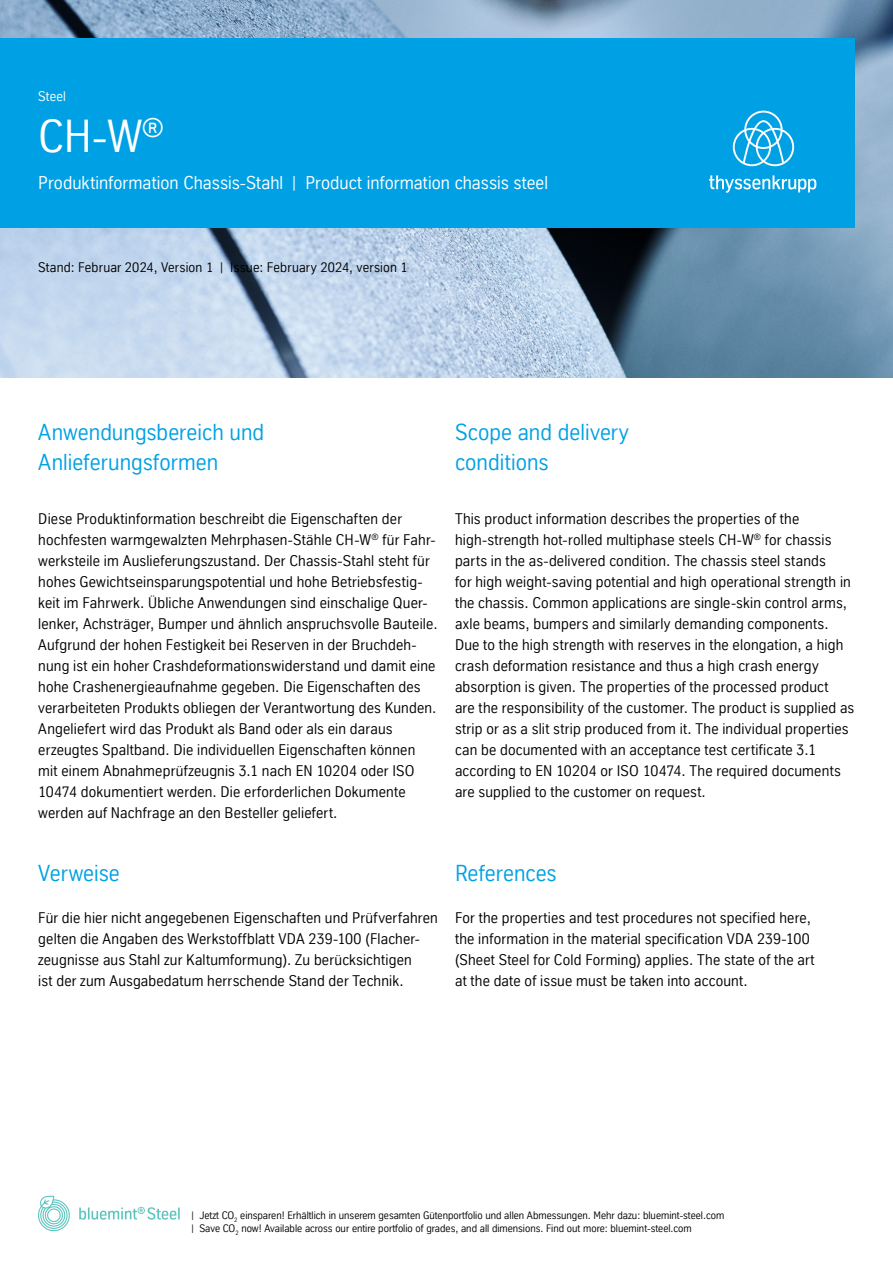
<style>
.page{position:relative;width:893px;height:1263px;background:#fff}
.page>*{position:absolute;margin:0;border:0;box-sizing:border-box;transform-origin:0 0}
.t1{font:45px "TK Type";color:#fff}
.t2{font:22.5px/30px "TK Type";letter-spacing:.005em;color:#00a1e4}
.t3{font:18px "TK Type";letter-spacing:.005em;color:#fff}
.t4{font:15px/21px "TK Type";letter-spacing:.015em;color:#000}
.t5{font:13.5px "TK Type";letter-spacing:.015em;color:#000}
.t6{font:13.5px "TK Type";letter-spacing:.015em;color:#fff}
.t7{font:10.5px/12.6px "TK Type";color:#000}
</style>
<div class="page">
<img style="left:0;top:0;width:893px;height:377px">
<div style="left:0;top:38px;width:855px;height:189px;background:#00a1e4"></div>
<svg style="left:733px;top:111px;width:61px;height:55px"></svg>
<svg style="left:709px;top:175px;width:107px;height:18px"></svg>
<svg style="left:38px;top:1195px;width:142px;height:37px"></svg>
<p class="t6" style="left:38px;top:89px;width:29px">Steel</p>
<h1 class="t1" style="left:38px;top:111px;width:127px">CH-W<sup>®</sup></h1>
<p class="t3" style="left:38px;top:173px;width:511px">Produktinformation Chassis-Stahl | Product information chassis steel</p>
<p class="t5" style="left:38px;top:260px;width:371px">Stand: Februar 2024, Version 1 | Issue: February 2024, version 1</p>
<h2 class="t2" style="left:38px;top:417px;width:227px">Anwendungsbereich und<br>Anlieferungsformen</h2>
<p class="t4" style="left:38px;top:508px;width:401px">Diese Produktinformation beschreibt die Eigenschaften der hochfesten warmgewalzten Mehrphasen-Stähle CH-W<sup>®</sup> für Fahr&shy;werksteile im Auslieferungszustand. Der Chassis-Stahl steht für hohes Gewichtseinsparungspotential und hohe Betriebsfestig&shy;keit im Fahrwerk. Übliche Anwendungen sind einschalige Quer&shy;lenker, Achsträger, Bumper und ähnlich anspruchsvolle Bauteile.<br>Aufgrund der hohen Festigkeit bei Reserven in der Bruchdeh&shy;nung ist ein hoher Crashdeformationswiderstand und damit eine hohe Crashenergieaufnahme gegeben. Die Eigenschaften des verarbeiteten Produkts obliegen der Verantwortung des Kunden.<br>Angeliefert wird das Produkt als Band oder als ein daraus erzeugtes Spaltband. Die individuellen Eigenschaften können mit einem Abnahmeprüfzeugnis 3.1 nach EN 10204 oder ISO 10474 dokumentiert werden. Die erforderlichen Dokumente werden auf Nachfrage an den Besteller geliefert.</p>
<h2 class="t2" style="left:38px;top:858px;width:83px">Verweise</h2>
<p class="t4" style="left:38px;top:907px;width:401px">Für die hier nicht angegebenen Eigenschaften und Prüfverfahren gelten die Angaben des Werkstoffblatt VDA 239-100 (Flacher&shy;zeugnisse aus Stahl zur Kaltumformung). Zu berücksichtigen<br>ist der zum Ausgabedatum herrschende Stand der Technik.</p>
<h2 class="t2" style="left:455px;top:417px;width:176px">Scope and delivery conditions</h2>
<p class="t4" style="left:455px;top:508px;width:401px">This product information describes the properties of the high-strength hot-rolled multiphase steels CH-W<sup>®</sup> for chassis parts in the as-delivered condition. The chassis steel stands<br>for high weight-saving potential and high operational strength in the chassis. Common applications are single-skin control arms, axle beams, bumpers and similarly demanding components.<br>Due to the high strength with reserves in the elongation, a high crash deformation resistance and thus a high crash energy absorption is given. The properties of the processed product<br>are the responsibility of the customer. The product is supplied as strip or as a slit strip produced from it. The individual properties can be documented with an acceptance test certificate 3.1 according to EN 10204 or ISO 10474. The required documents are supplied to the customer on request.</p>
<h2 class="t2" style="left:455px;top:858px;width:103px">References</h2>
<p class="t4" style="left:455px;top:907px;width:361px">For the properties and test procedures not specified here, the information in the material specification VDA 239-100 (Sheet Steel for Cold Forming) applies. The state of the art at the date of issue must be taken into account.</p>
<p class="t7" style="left:192px;top:1209px;width:534px">| Jetzt CO<sub>2</sub> einsparen! Erhältlich in unserem gesamten Gütenportfolio und allen Abmessungen. Mehr dazu: bluemint-steel.com | Save CO<sub>2</sub> now! Available across our entire portfolio of grades, and all dimensions. Find out more: bluemint-steel.com</p>
</div>
